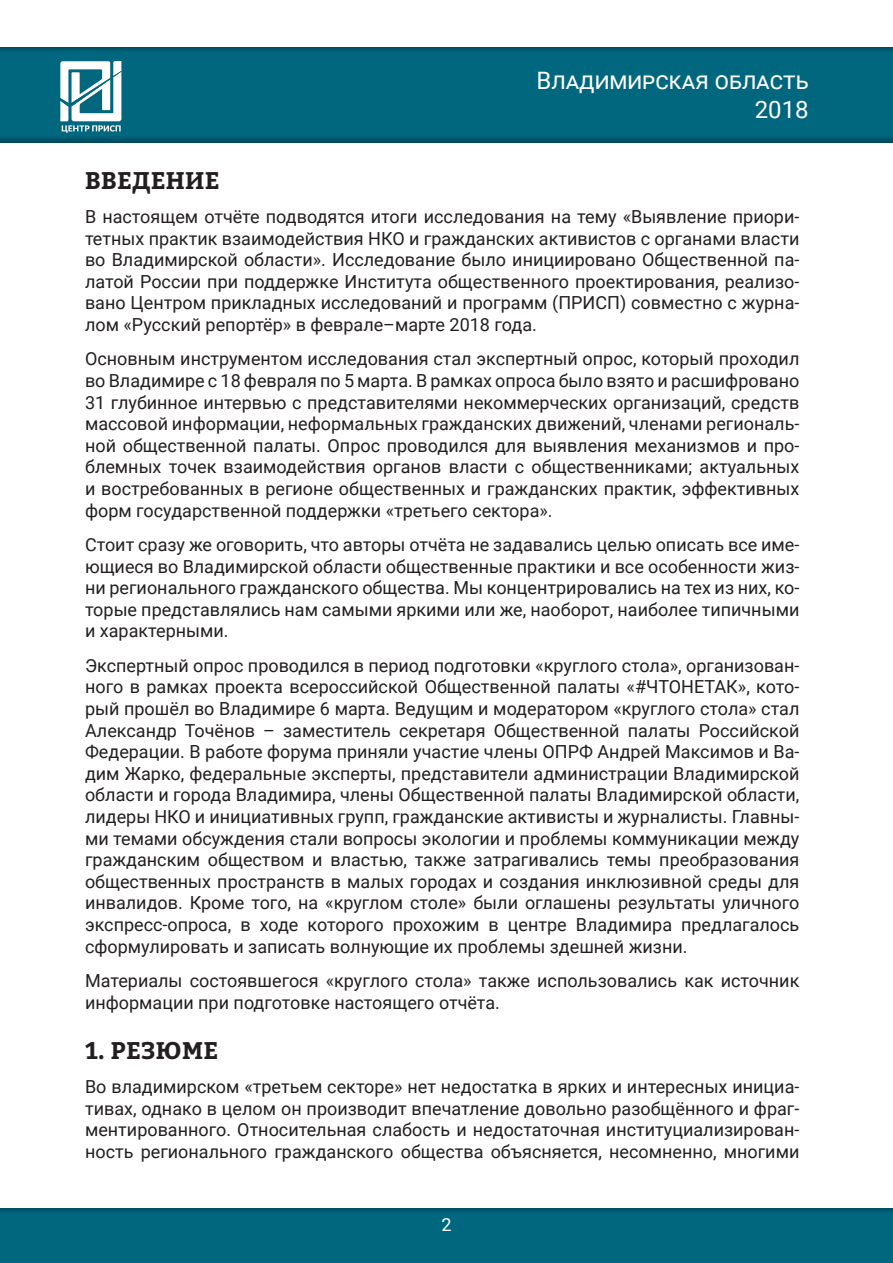
<style>
.page{position:relative;width:893px;height:1263px;background:#fff}
.page>*{position:absolute;margin:0;border:0;box-sizing:border-box;transform-origin:0 0}
.Стиль_абзаца_2{font:24px/28.8px "Roboto";color:#fff;text-align:right}
.Стиль_абзаца_2-2{font:700 24px "Bitter";letter-spacing:.01em;color:#231f20}
.Стиль_абзаца_1{font:18px/21.6px "Roboto";color:#231f20;text-align:justify}
.t1{font:18px "Roboto";color:#fff}
</style>
<div class="page">
<div style="left:0;top:44px;width:893px;height:99px;background:#506b77;opacity:.5"></div>
<div style="left:0;top:1205px;width:893px;height:58px;background:#506b77;opacity:.5"></div>
<div style="left:53px;top:58px;width:76px;height:76px;background:#00677f;border-radius:5px"></div>
<svg style="left:60px;top:61px;width:61px;height:72px"></svg>
<p class="Стиль_абзаца_2" style="left:536px;top:65px;width:274px">Владимирская область<br>2018</p>
<p class="Стиль_абзаца_2-2" style="left:85px;top:165px;width:136px">ВВЕДЕНИЕ</p>
<p class="Стиль_абзаца_1" style="left:85px;top:205px;width:716px">В настоящем отчёте подводятся итоги исследования на тему «Выявление приори&shy;тетных практик взаимодействия НКО и гражданских активистов с органами власти во Владимирской области». Исследование было инициировано Общественной па&shy;латой России при поддержке Института общественного проектирования, реализо&shy;вано Центром прикладных исследований и программ (ПРИСП) совместно с журна&shy;лом «Русский репортёр» в феврале–марте 2018 года.</p>
<p class="Стиль_абзаца_1" style="left:85px;top:348px;width:716px">Основным инструментом исследования стал экспертный опрос, который проходил во Владимире с 18 февраля по 5 марта. В рамках опроса было взято и расшифровано 31 глубинное интервью с представителями некоммерческих организаций, средств массовой информации, неформальных гражданских движений, членами региональ&shy;ной общественной палаты. Опрос проводился для выявления механизмов и про&shy;блемных точек взаимодействия органов власти с общественниками; актуальных и востребованных в регионе общественных и гражданских практик, эффективных форм государственной поддержки «третьего сектора».</p>
<p class="Стиль_абзаца_1" style="left:85px;top:533px;width:716px">Стоит сразу же оговорить, что авторы отчёта не задавались целью описать все име&shy;ющиеся во Владимирской области общественные практики и все особенности жиз&shy;ни регионального гражданского общества. Мы концентрировались на тех из них, ко&shy;торые представлялись нам самыми яркими или же, наоборот, наиболее типичными и характерными.</p>
<p class="Стиль_абзаца_1" style="left:85px;top:654px;width:716px">Экспертный опрос проводился в период подготовки «круглого стола», организован&shy;ного в рамках проекта всероссийской Общественной палаты «#ЧТОНЕТАК», кото&shy;рый прошёл во Владимире 6 марта. Ведущим и модератором «круглого стола» стал Александр Точёнов – заместитель секретаря Общественной палаты Российской Федерации. В работе форума приняли участие члены ОПРФ Андрей Максимов и Ва&shy;дим Жарко, федеральные эксперты, представители администрации Владимирской области и города Владимира, члены Общественной палаты Владимирской области, лидеры НКО и инициативных групп, гражданские активисты и журналисты. Главны&shy;ми темами обсуждения стали вопросы экологии и проблемы коммуникации между гражданским обществом и властью, также затрагивались темы преобразования общественных пространств в малых городах и создания инклюзивной среды для инвалидов. Кроме того, на «круглом столе» были оглашены результаты уличного экспресс-опроса, в ходе которого прохожим в центре Владимира предлагалось сформулировать и записать волнующие их проблемы здешней жизни.</p>
<p class="Стиль_абзаца_1" style="left:85px;top:969px;width:716px">Материалы состоявшегося «круглого стола» также использовались как источник информации при подготовке настоящего отчёта.</p>
<p class="Стиль_абзаца_2-2" style="left:85px;top:1034px;width:135px">1. РЕЗЮМЕ</p>
<p class="Стиль_абзаца_1" style="left:85px;top:1075px;width:716px">Во владимирском «третьем секторе» нет недостатка в ярких и интересных инициа&shy;тивах, однако в целом он производит впечатление довольно разобщённого и фраг&shy;ментированного. Относительная слабость и недостаточная институциализирован&shy;ность регионального гражданского общества объясняется, несомненно, многими</p>
<p class="t1" style="left:441px;top:1212px;width:12px">2</p>
</div>
